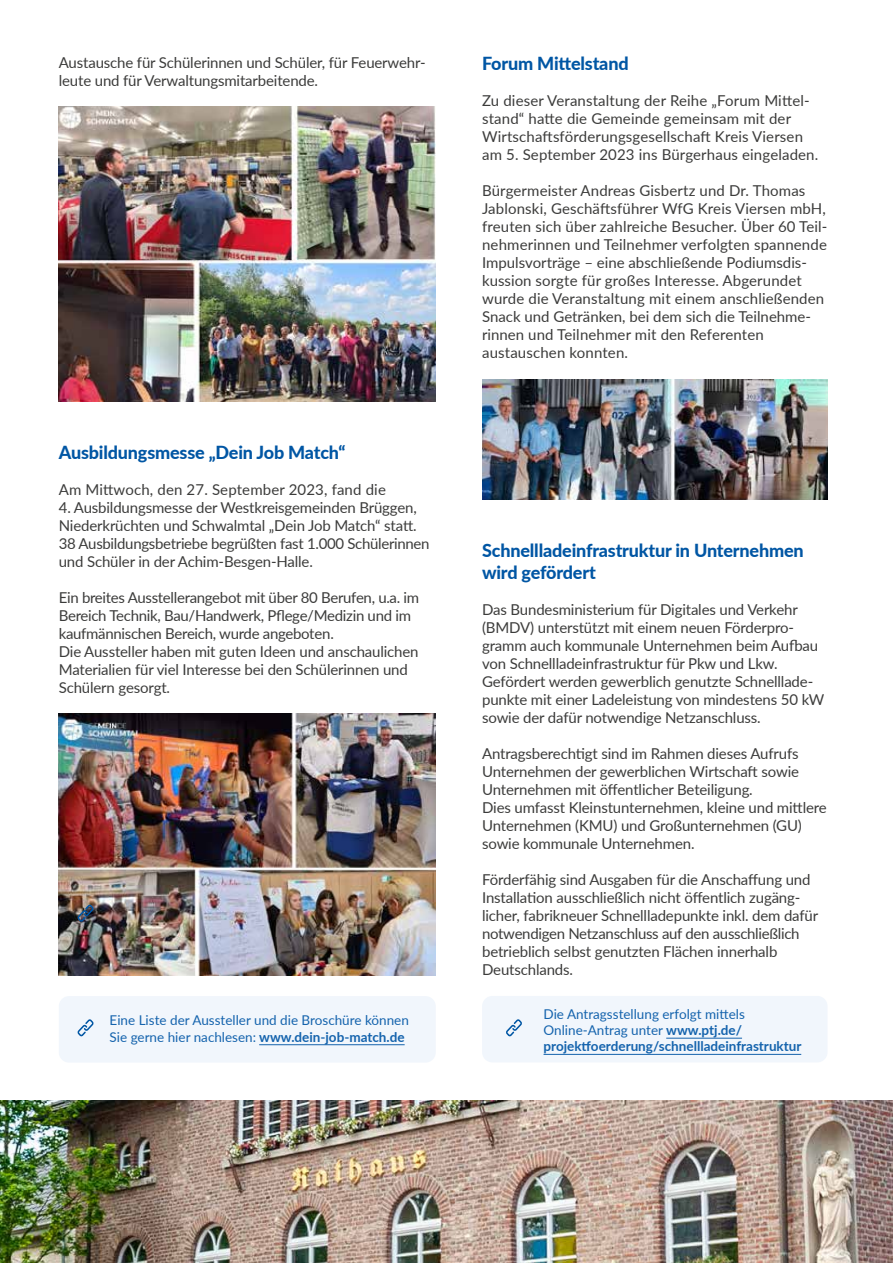
<style>
.page{position:relative;width:893px;height:1263px;background:#fff}
.page>*{position:absolute;margin:0;border:0;box-sizing:border-box;transform-origin:0 0}
.t1{font:800 18px/21.6px "Lato";letter-spacing:-.01em;color:#0056a4}
.t2{font:15px/18px "Lato";letter-spacing:-.01em;color:#3c3c3b}
.t3{font:15px/18px "Lato";letter-spacing:.01em;color:#3c3c3b}
.t4{font:700 13.5px/16.2px "Lato";color:#1463ad}
.t5{font:13.5px/16.2px "Lato";color:#1463ad}
.s1{font-weight:700}
.s2{font-weight:400}
</style>
<div class="page">
<img style="left:59px;top:107px;width:377px;height:294px">
<img style="left:59px;top:714px;width:377px;height:261px">
<div style="left:59px;top:996px;width:377px;height:66px;background:#f1f6fc;border-radius:10px"></div>
<hr style="left:259px;top:1044px;width:146px;height:1px;background:#1463ad">
<img style="left:482px;top:379px;width:345px;height:121px">
<div style="left:482px;top:996px;width:345px;height:66px;background:#f1f6fc;border-radius:10px"></div>
<hr style="left:666px;top:1038px;width:76px;height:1px;background:#1463ad">
<hr style="left:544px;top:1054px;width:257px;height:1px;background:#1463ad">
<img style="left:0;top:1101px;width:893px;height:162px">
<svg style="left:78px;top:905px;width:15px;height:17px"></svg>
<svg style="left:78px;top:1019px;width:15px;height:17px"></svg>
<svg style="left:506px;top:1019px;width:16px;height:17px"></svg>
<p class="t2" style="left:59px;top:53px;width:368px">Austausche für Schülerinnen und Schüler, für Feuerwehr&shy;leute und für Verwaltungsmitarbeitende.</p>
<p class="t1" style="left:59px;top:440px;width:288px">Ausbildungsmesse „Dein Job Match“</p>
<p class="t3" style="left:59px;top:479px;width:329px">Am Mittwoch, den 27. September 2023, fand die</p>
<p class="t2" style="left:59px;top:497px;width:372px">4. Ausbildungsmesse der Westkreisgemeinden Brüggen, Niederkrüchten und Schwalmtal „Dein Job Match“ statt.<br>38 Ausbildungsbetriebe begrüßten fast 1.000 Schülerinnen und Schüler in der Achim-Besgen-Halle.</p>
<p class="t2" style="left:59px;top:587px;width:362px">Ein breites Ausstellerangebot mit über 80 Berufen, u.a. im Bereich Technik, Bau/Handwerk, Pflege/Medizin und im kaufmännischen Bereich, wurde angeboten.<br>Die Aussteller haben mit guten Ideen und anschaulichen Materialien für viel Interesse bei den Schülerinnen und Schülern gesorgt.</p>
<p class="t5" style="left:110px;top:1012px;width:301px">Eine Liste der Aussteller und die Broschüre können<br>Sie gerne hier nachlesen: <span class="s1">www.dein-job-match.de</span></p>
<p class="t1" style="left:482px;top:52px;width:148px">Forum Mittelstand</p>
<p class="t3" style="left:482px;top:91px;width:338px">Zu dieser Veranstaltung der Reihe „Forum Mittel&shy;stand“ hatte die Gemeinde gemeinsam mit der Wirtschaftsförderungsgesellschaft Kreis Viersen am 5. September 2023 ins Bürgerhaus eingeladen.</p>
<p class="t3" style="left:482px;top:181px;width:347px">Bürgermeister Andreas Gisbertz und Dr. Thomas Jablonski, Geschäftsführer WfG Kreis Viersen mbH, freuten sich über zahlreiche Besucher. Über 60 Teil&shy;nehmerinnen und Teilnehmer verfolgten spannende Impulsvorträge – eine abschließende Podiumsdis&shy;kussion sorgte für großes Interesse. Abgerundet wurde die Veranstaltung mit einem anschließenden Snack und Getränken, bei dem sich die Teilnehme&shy;rinnen und Teilnehmer mit den Referenten austauschen konnten.</p>
<p class="t1" style="left:482px;top:539px;width:323px">Schnellladeinfrastruktur in Unternehmen wird gefördert</p>
<p class="t2" style="left:482px;top:600px;width:344px">Das Bundesministerium für Digitales und Verkehr (BMDV) unterstützt mit einem neuen Förderpro&shy;gramm auch kommunale Unternehmen beim Aufbau von Schnellladeinfrastruktur für Pkw und Lkw.<br>Gefördert werden gewerblich genutzte Schnelllade&shy;punkte mit einer Ladeleistung von mindestens 50 kW sowie der dafür notwendige Netzanschluss.</p>
<p class="t2" style="left:482px;top:744px;width:346px">Antragsberechtigt sind im Rahmen dieses Aufrufs Unternehmen der gewerblichen Wirtschaft sowie Unternehmen mit öffentlicher Beteiligung.<br>Dies umfasst Kleinstunternehmen, kleine und mittlere Unternehmen (KMU) und Großunternehmen (GU) sowie kommunale Unternehmen.</p>
<p class="t2" style="left:482px;top:870px;width:338px">Förderfähig sind Ausgaben für die Anschaffung und Installation ausschließlich nicht öffentlich zugäng&shy;licher, fabrikneuer Schnellladepunkte inkl. dem dafür notwendigen Netzanschluss auf den ausschließlich betrieblich selbst genutzten Flächen innerhalb Deutschlands.</p>
<p class="t4" style="left:544px;top:1005px;width:259px"><span class="s2">Die Antragsstellung erfolgt mittels<br>Online-Antrag unter</span> www.ptj.de/ projektfoerderung/schnellladeinfrastruktur</p>
</div>
